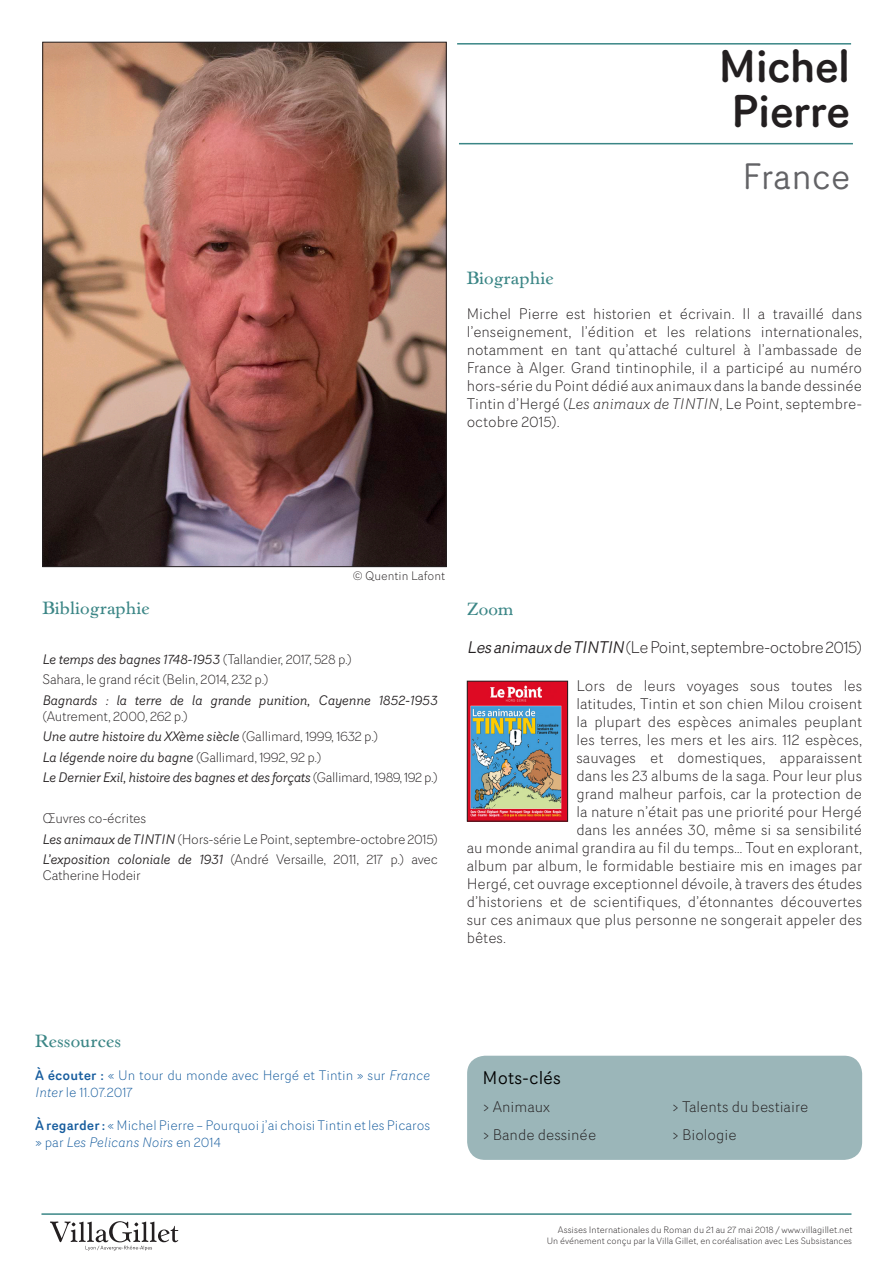
<style>
.page{position:relative;width:893px;height:1263px;background:#fff}
.page>*{position:absolute;margin:0;border:0;box-sizing:border-box;transform-origin:0 0}
.t1{font:500 45px "Router";letter-spacing:-.03em;color:#231f20}
.t2{font:36px "Router";color:#636366}
.Style_de_paragraphe{font:600 18px "Horley Old Style";color:#3b8686}
.t3{font:18px "Router";color:#000}
.t4{font:300 16.5px "Router";letter-spacing:-.03em;color:#231f20}
.t5{font:300 15px/18px "Router";color:#231f20;text-align:justify}
.t6{font:italic 13.5px/16.2px "Router";letter-spacing:-.03em;color:#231f20}
.t7{font:300 13.5px/16.2px "Router";letter-spacing:-.02em;color:#231f20}
.t8{font:300 13.5px/16.5px "Router";color:#175d9e}
.t9{font:300 12px "Router";color:#231f20}
.t10{font:300 9.15px "Router";color:#231f20}
.t11{font:300 9px "Router";color:#231f20}
.s1{font-style:italic}
.s2{font-weight:300;font-style:normal}
.s3{font-weight:400;font-style:italic}
.s4{font-weight:500}
</style>
<div class="page">
<hr style="left:41px;top:1213px;width:810px;height:2px;background:#3b8686">
<svg style="left:50px;top:1221px;width:128px;height:29px"></svg>
<div style="left:467px;top:1056px;width:395px;height:104px;background:#9bb6b9;border-radius:18px"></div>
<hr style="left:457px;top:43px;width:394px;height:2px;background:#3b8686">
<hr style="left:459px;top:143px;width:394px;height:1px;background:#3b8686">
<img style="left:469px;top:683px;width:97px;height:136px">
<div style="left:467px;top:681px;width:101px;height:140px;border:1px solid #231f20"></div>
<img style="left:45px;top:44px;width:399px;height:521px">
<p class="t1" style="left:718px;top:32px;width:134px">Michel</p>
<p class="t1" style="left:731px;top:77px;width:121px">Pierre</p>
<p class="t2" style="left:742px;top:150px;width:110px">France</p>
<p class="Style_de_paragraphe" style="left:467px;top:267px;width:88px">Biographie</p>
<p class="t5" style="left:467px;top:304px;width:397px">Michel Pierre est historien et écrivain. Il a travaillé dans l’enseignement, l’édition et les relations internationales, notamment en tant qu’attaché culturel à l’ambassade de France à Alger. Grand tintinophile, il a participé au numéro hors-série du Point dédié aux animaux dans la bande dessinée Tintin d’Hergé (<span class="s1">Les animaux de TINTIN</span>, Le Point, septembre&shy;octobre 2015).</p>
<p class="t9" style="left:353px;top:567px;width:94px">© Quentin Lafont</p>
<p class="Style_de_paragraphe" style="left:43px;top:597px;width:109px">Bibliographie</p>
<p class="t6" style="left:43px;top:650px;width:311px">Le temps des bagnes 1748-1953 <span class="s2">(Tallandier, 2017, 528 p.)</span></p>
<p class="t7" style="left:43px;top:671px;width:228px">Sahara, le grand récit (Belin, 2014, 232 p.)</p>
<p class="t6" style="left:43px;top:691px;width:397px">Bagnards : la terre de la grande punition, Cayenne 1852-1953 <span class="s2">(Autrement, 2000, 262 p.)</span></p>
<p class="t6" style="left:43px;top:728px;width:337px">Une autre histoire du XXème siècle <span class="s2">(Gallimard, 1999, 1632 p.)</span></p>
<p class="t6" style="left:43px;top:748px;width:280px">La légende noire du bagne <span class="s2">(Gallimard, 1992, 92 p.)</span></p>
<p class="t6" style="left:43px;top:769px;width:397px">Le Dernier Exil, histoire des bagnes et des forçats <span class="s2">(Gallimard, 1989, 192 p.)</span></p>
<p class="t7" style="left:43px;top:810px;width:105px">Œuvres co-écrites</p>
<p class="t7" style="left:43px;top:830px;width:397px"><span class="s3">Les animaux de TINTIN</span> (Hors-série Le Point, septembre-octobre 2015)</p>
<p class="t7" style="left:43px;top:851px;width:397px"><span class="s3">L’exposition coloniale de 1931</span> (André Versaille, 2011, 217 p.) avec<br>Catherine Hodeir</p>
<p class="Style_de_paragraphe" style="left:467px;top:597px;width:49px">Zoom</p>
<p class="t4" style="left:467px;top:635px;width:397px"><span class="s3">LesanimauxdeTINTIN</span> (Le Point, septembre-octobre 2015)</p>
<p class="t5" style="left:576px;top:676px;width:287px">Lors de leurs voyages sous toutes les</p>
<p class="t5" style="left:576px;top:694px;width:287px">latitudes, Tintin et son chien Milou croisent</p>
<p class="t5" style="left:576px;top:712px;width:287px">la plupart des espèces animales peuplant</p>
<p class="t5" style="left:576px;top:730px;width:287px">les terres, les mers et les airs. 112 espèces,</p>
<p class="t5" style="left:576px;top:748px;width:287px">sauvages et domestiques, apparaissent</p>
<p class="t5" style="left:576px;top:766px;width:287px">dans les 23 albums de la saga. Pour leur plus</p>
<p class="t5" style="left:576px;top:784px;width:287px">grand malheur parfois, car la protection de</p>
<p class="t5" style="left:576px;top:802px;width:287px">la nature n’était pas une priorité pour Hergé</p>
<p class="t5" style="left:576px;top:820px;width:287px">dans les années 30, même si sa sensibilité</p>
<p class="t5" style="left:467px;top:838px;width:397px">au monde animal grandira au fil du temps… Tout en explorant,</p>
<p class="t5" style="left:467px;top:856px;width:397px">album par album, le formidable bestiaire mis en images par</p>
<p class="t5" style="left:467px;top:874px;width:397px">Hergé, cet ouvrage exceptionnel dévoile, à travers des études</p>
<p class="t5" style="left:467px;top:892px;width:397px">d’historiens et de scientifiques, d’étonnantes découvertes</p>
<p class="t5" style="left:467px;top:910px;width:397px">sur ces animaux que plus personne ne songerait appeler des</p>
<p class="t5" style="left:467px;top:928px;width:41px">bêtes.</p>
<p class="Style_de_paragraphe" style="left:35px;top:1030px;width:88px">Ressources</p>
<p class="t8" style="left:35px;top:1067px;width:397px"><span class="s4">À écouter :</span> « Un tour du monde avec Hergé et Tintin » sur <span class="s1">France<br>Inter</span> le 11.07.2017</p>
<p class="t8" style="left:35px;top:1117px;width:397px"><span class="s4">À regarder :</span> « Michel Pierre – Pourquoi j’ai choisi Tintin et les Picaros » par <span class="s1">Les Pelicans Noirs</span> en 2014</p>
<p class="t3" style="left:483px;top:1065px;width:80px">Mots-clés</p>
<p class="t5" style="left:483px;top:1097px;width:69px">&gt; Animaux</p>
<p class="t5" style="left:483px;top:1125px;width:115px">&gt; Bande dessinée</p>
<p class="t5" style="left:672px;top:1097px;width:138px">&gt; Talents du bestiaire</p>
<p class="t5" style="left:672px;top:1125px;width:66px">&gt; Biologie</p>
<p class="t10" style="left:558px;top:1223px;width:296px">Assises Internationales du Roman du 21 au 27 mai 2018 / www.villagillet.net</p>
<p class="t11" style="left:547px;top:1234px;width:307px">Un événement conçu par la Villa Gillet, en coréalisation avec Les Subsistances</p>
</div>
